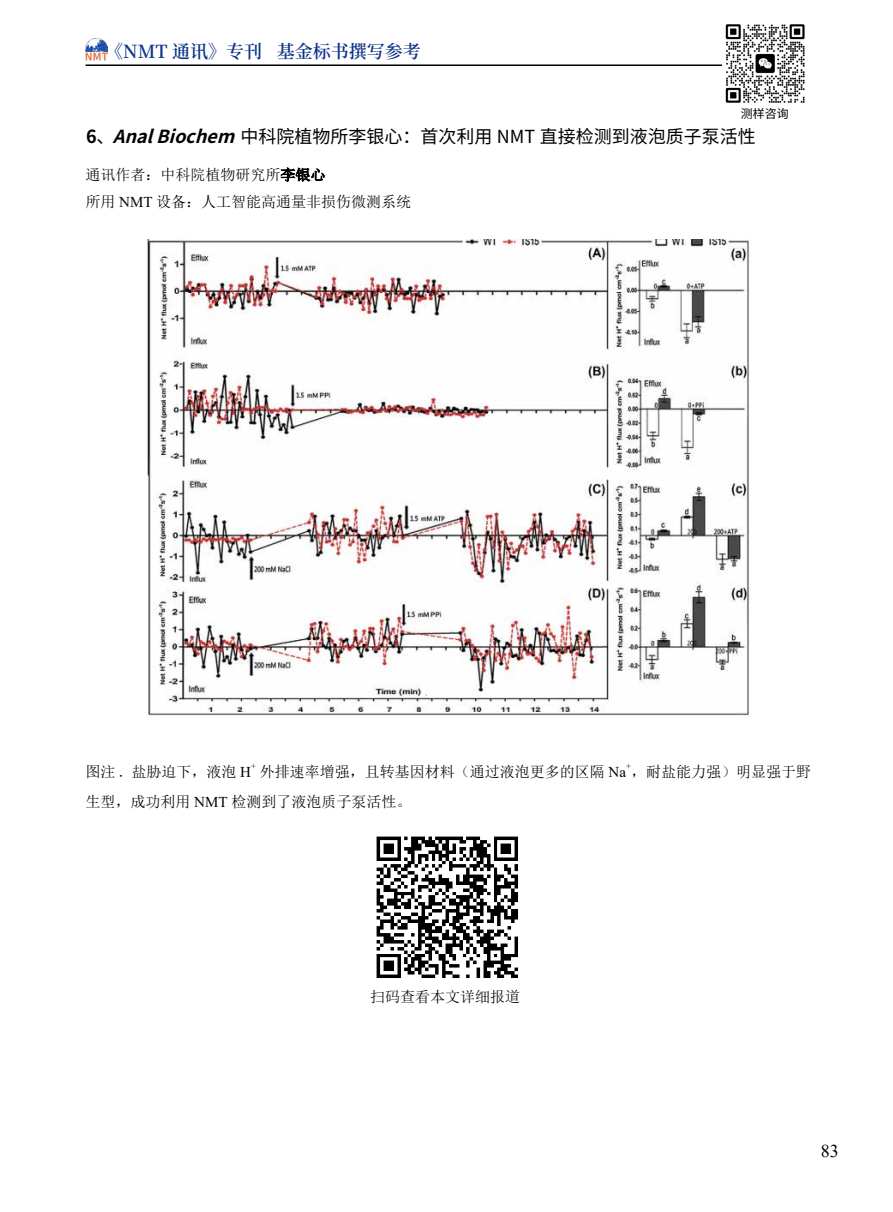
<style>
.page{position:relative;width:893px;height:1212px;background:#fff}
.page>*{position:absolute;margin:0;border:0;box-sizing:border-box;transform-origin:0 0}
.t1{font:18px "Noto Sans Hans";color:#000}
.t2{font:600 18px "Source Han Serif CN";color:#0c3388}
.t3{font:18px "Times New Roman";color:#000}
.t4{font:15px/27px "Sim Sun";color:#000}
.t5{font:12px "Noto Sans Hans";color:#000}
.t6{font:8.7px "Times New Roman";color:#000}
.s1{font-weight:700}
.s2{font-weight:700;font-style:italic}
.s3{font-family:"Times New Roman"}
</style>
<div class="page">
<hr style="left:86px;top:64px;width:721px;height:2px;background:#000">
<img style="left:86px;top:38px;width:22px;height:22px">
<img style="left:722px;top:24px;width:85px;height:79px">
<img style="left:376px;top:836px;width:142px;height:142px">
<img style="left:146px;top:239px;width:604px;height:477px">
<svg style="left:280px;top:167px;width:45px;height:15px"></svg>
<p class="t2" style="left:105px;top:41px;width:317px">《NMT 通讯》专刊 基金标书撰写参考</p>
<p class="t5" style="left:741px;top:106px;width:49px">测样咨询</p>
<p class="t1" style="left:86px;top:127px;width:671px"><span class="s1">6</span>、<span class="s2">AnalBiochem</span>中科院植物所李银心：首次利用 NMT 直接检测到液泡质子泵活性</p>
<p class="t4" style="left:85px;top:161px;width:327px">通讯作者：中科院植物研究所李银心<br>所用 <span class="s3">NMT</span> 设备：人工智能高通量非损伤微测系统</p>
<p class="t4" style="left:86px;top:758px;width:167px">图注 . 盐胁迫下，液泡 <span class="s3">H</span></p>
<p class="t6" style="left:251px;top:760px;width:6px">+</p>
<p class="t4" style="left:260px;top:758px;width:553px">外排速率增强，且转基因材料（通过液泡更多的区隔 <span class="s3">Na</span> ，耐盐能力强）明显强于野</p>
<p class="t6" style="left:626px;top:760px;width:6px">+</p>
<p class="t4" style="left:86px;top:788px;width:327px">生型，成功利用 <span class="s3">NMT</span> 检测到了液泡质子泵活性。</p>
<p class="t4" style="left:370px;top:983px;width:151px">扫码查看本文详细报道</p>
<p class="t3" style="left:821px;top:1138px;width:19px">83</p>
</div>
